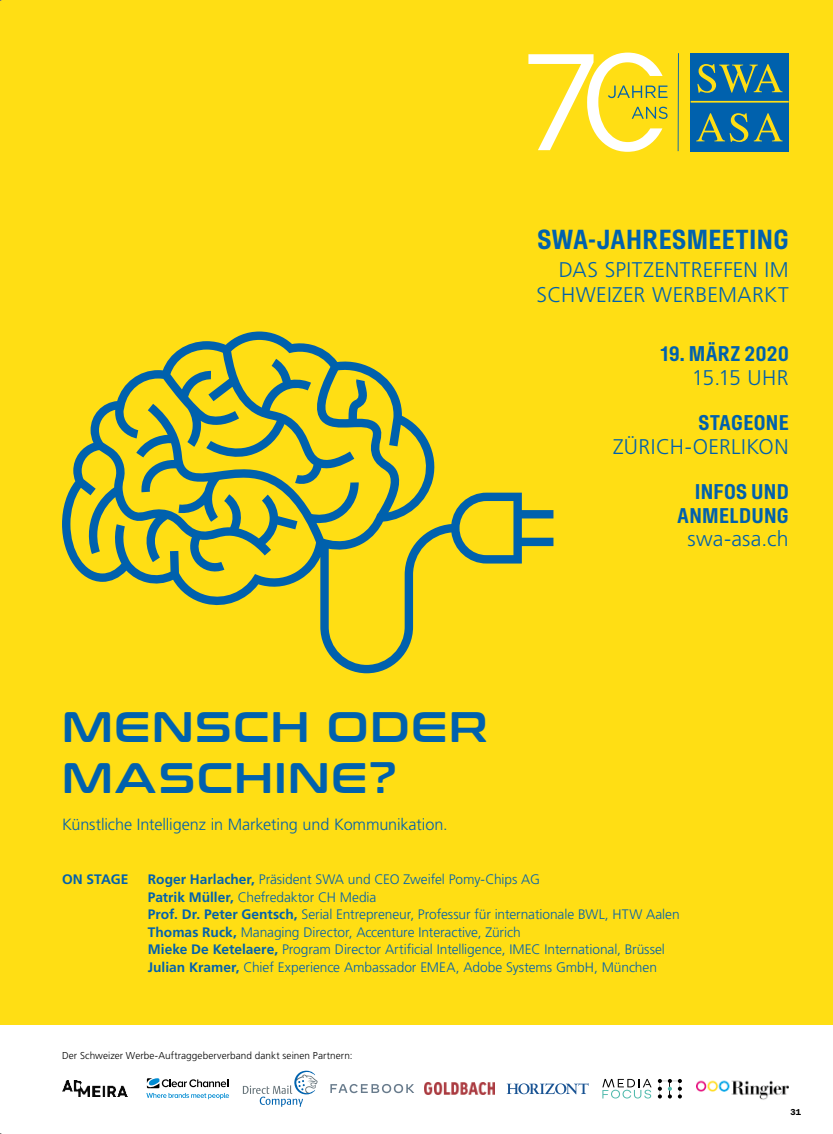
<style>
.page{position:relative;width:833px;height:1134px;background:#fff}
.page>*{position:absolute;margin:0;border:0;box-sizing:border-box;transform-origin:0 0}
.t1{font:42.5px/51.2px "Conthrax Sb";letter-spacing:.035em;color:#0061ad}
.t2{font:700 27.5px "Hill";letter-spacing:.02em;color:#0061ad}
.t3{font:300 21.25px/25px "Frutiger LT Pro";letter-spacing:.015em;color:#0061ad;text-align:right}
.t4{font:700 21.25px/23.8px "Hill";letter-spacing:.015em;color:#0061ad;text-align:right}
.t5{font:300 16.25px "Frutiger LT Pro";letter-spacing:-.01em;color:#0061ad}
.t6{font:300 13.75px/17.5px "Frutiger LT Pro";letter-spacing:-.005em;color:#0061ad}
.t7{font:700 13.75px "Frutiger LT Pro";letter-spacing:.005em;color:#0061ad}
.t8{font:300 10px "Frutiger LT Pro";letter-spacing:.01em;color:#000}
.t9{font:600 8.75px "Franklin Gothic";color:#000}
.s1{font-weight:700}
</style>
<div class="page">
<div style="left:0;top:0;width:833px;height:1024px;background:#ffde14"></div>
<img style="left:62px;top:1080px;width:66px;height:16px">
<svg style="left:146px;top:1078px;width:83px;height:21px"></svg>
<svg style="left:243px;top:1071px;width:74px;height:36px"></svg>
<svg style="left:602px;top:1079px;width:49px;height:19px"></svg>
<svg style="left:658px;top:1079px;width:24px;height:19px"></svg>
<img style="left:425px;top:1083px;width:69px;height:11px">
<svg style="left:507px;top:1083px;width:81px;height:11px"></svg>
<svg style="left:330px;top:1084px;width:84px;height:9px"></svg>
<img style="left:696px;top:1080px;width:92px;height:20px">
<div style="left:690px;top:53px;width:98px;height:98px;background:#0061ad"></div>
<svg style="left:697px;top:64px;width:85px;height:29px"></svg>
<svg style="left:696px;top:113px;width:86px;height:29px"></svg>
<hr style="left:690px;top:101px;width:98px;height:2px;background:#ffde14">
<svg style="left:528px;top:53px;width:139px;height:99px"></svg>
<hr style="left:677px;top:53px;width:2px;height:98px;background:#0061ad">
<svg style="left:62px;top:331px;width:491px;height:342px"></svg>
<h2 class="t2" style="left:538px;top:224px;width:252px">SWA-JAHRESMEETING</h2>
<h3 class="t3" style="left:536px;top:257px;width:253px">DAS SPITZENTREFFEN IM<br>SCHWEIZER WERBEMARKT</h3>
<h1 class="t1" style="left:62px;top:698px;width:427px">MENSCH ODER<br>MASCHINE?</h1>
<p class="t5" style="left:62px;top:814px;width:387px">Künstliche Intelligenz in Marketing und Kommunikation.</p>
<h3 class="t4" style="left:660px;top:342px;width:130px">19. MÄRZ 2020</h3>
<h3 class="t3" style="left:692px;top:365px;width:98px">15.15 UHR</h3>
<h3 class="t4" style="left:699px;top:411px;width:91px">STAGEONE</h3>
<h3 class="t3" style="left:613px;top:434px;width:177px">ZÜRICH-OERLIKON</h3>
<h3 class="t4" style="left:677px;top:480px;width:113px">INFOS UND<br>ANMELDUNG</h3>
<h3 class="t3" style="left:687px;top:527px;width:103px">swa-asa.ch</h3>
<p class="t7" style="left:62px;top:871px;width:68px">ON STAGE</p>
<p class="t6" style="left:148px;top:871px;width:533px"><span class="s1">Roger Harlacher,</span> Präsident SWA und CEO Zweifel Pomy-Chips AG<br><span class="s1">Patrik Müller,</span> Chefredaktor CH Media<br><span class="s1">Prof. Dr. Peter Gentsch,</span> Serial Entrepreneur, Professur für internationale BWL, HTW Aalen <span class="s1">Thomas Ruck,</span> Managing Director, Accenture Interactive, Zürich<br><span class="s1">Mieke De Ketelaere,</span> Program Director Artificial Intelligence, IMEC International, Brüssel <span class="s1">Julian Kramer,</span> Chief Experience Ambassador EMEA, Adobe Systems GmbH, München</p>
<p class="t8" style="left:62px;top:1049px;width:292px">Der Schweizer Werbe-Auftraggeberverband dankt seinen Partnern:</p>
<p class="t9" style="left:790px;top:1106px;width:12px">31</p>
</div>
